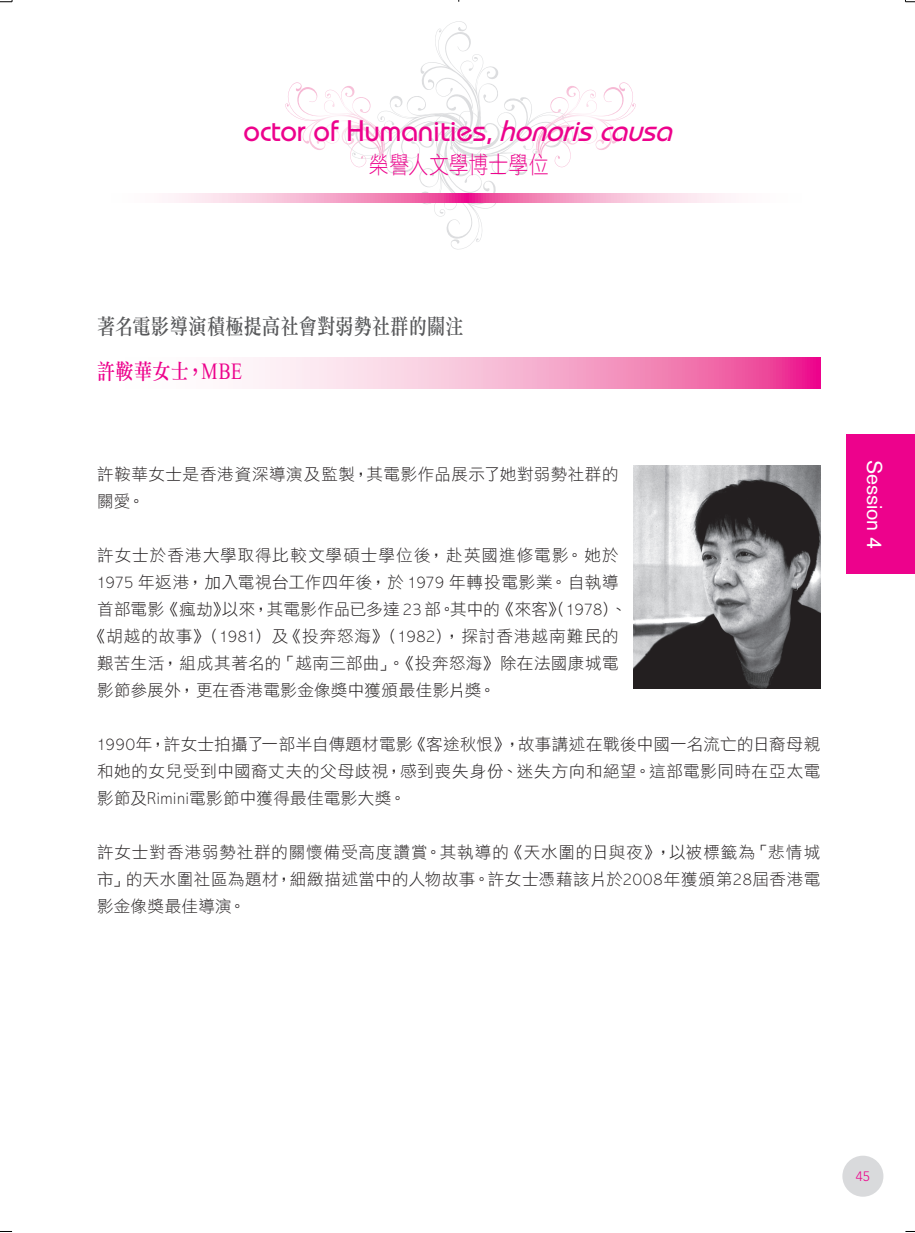
<style>
.page{position:relative;width:915px;height:1233px;background:#fff}
.page>*{position:absolute;margin:0;border:0;box-sizing:border-box;transform-origin:0 0}
.t1{font:500 29.7px "Bauhaus";letter-spacing:-.01em;color:#ed028c}
.t2{font:23.7px "DF Li Hei Lt HK BF";letter-spacing:.01em;color:#ed028c;scale:.83 1}
.t3{font:21.6px/45px "DF Li Song Md HK BF";letter-spacing:.02em;color:#57585a;scale:.83 1}
.t4{font:21px "Akzidenz Grotesk";color:#fff}
.t5{font:16.5px/27px "DF Li Hei Lt HK BF";letter-spacing:.035em;color:#231f20;text-align:justify}
.t6{font:16.5px "DF Li Hei Lt HK BF";letter-spacing:.065em;color:#231f20}
.t7{font:300 13.5px "Avenir";color:#ed028c}
.s1{font-style:italic}
.s2{color:#ed028c}
</style>
<div class="page">
<svg style="left:242px;top:357px;width:578px;height:31px;background:#f5a4cb"></svg>
<svg style="left:0;top:0;width:13px;height:2px"></svg>
<div style="left:846px;top:434px;width:69px;height:140px;background:#ed028c"></div>
<svg style="left:285px;top:21px;width:347px;height:229px"></svg>
<svg style="left:168px;top:193px;width:563px;height:9px;background:#f5a6cb"></svg>
<img style="left:633px;top:465px;width:187px;height:223px">
<div style="left:842px;top:1155px;width:41px;height:41px;background:#d9dadc;border-radius:50%"></div>
<p class="t1" style="left:243px;top:113px;width:438px">octor of Humanities, <span class="s1">honoriscausa</span></p>
<p class="t2" style="left:369px;top:152px;width:218px">榮譽人文學博士學位</p>
<p class="t3" style="left:97px;top:305px;width:443px">著名電影導演積極提高社會對弱勢社群的關注<span class="s2">許鞍華女士，MBE</span></p>
<p class="t5" style="left:97px;top:461px;width:523px">許鞍華女士是香港資深導演及監製，其電影作品展示了她對弱勢社群的</p>
<p class="t5" style="left:97px;top:488px;width:49px">關愛。</p>
<p class="t6" style="left:97px;top:546px;width:523px">許女士於香港大學取得比較文學碩士學位後，赴英國進修電影。她於</p>
<p class="t5" style="left:97px;top:569px;width:531px">1975 年返港，加入電視台工作四年後，於 1979 年轉投電影業。自執導首部電影《瘋劫》以來，其電影作品已多達 23 部。其中的《來客》（1978）、</p>
<p class="t5" style="left:97px;top:623px;width:523px;text-indent:-8px">《胡越的故事》（1981）及《投奔怒海》（1982），探討香港越南難民的艱苦生活，組成其著名的「越南三部曲」。《投奔怒海》除在法國康城電影節參展外，更在香港電影金像獎中獲頒最佳影片獎。</p>
<p class="t5" style="left:97px;top:731px;width:724px">1990年，許女士拍攝了一部半自傳題材電影《客途秋恨》，故事講述在戰後中國一名流亡的日裔母親和她的女兒受到中國裔丈夫的父母歧視，感到喪失身份、迷失方向和絕望。這部電影同時在亞太電影節及Rimini電影節中獲得最佳電影大獎。</p>
<p class="t5" style="left:97px;top:839px;width:724px">許女士對香港弱勢社群的關懷備受高度讚賞。其執導的《天水圍的日與夜》，以被標籤為「悲情城市」的天水圍社區為題材，細緻描述當中的人物故事。許女士憑藉該片於2008年獲頒第28屆香港電影金像獎最佳導演。</p>
<p class="t4" style="left:886px;top:459px;width:91px;rotate:90deg">Session 4</p>
<p class="t7" style="left:855px;top:1167px;width:16px">45</p>
</div>
